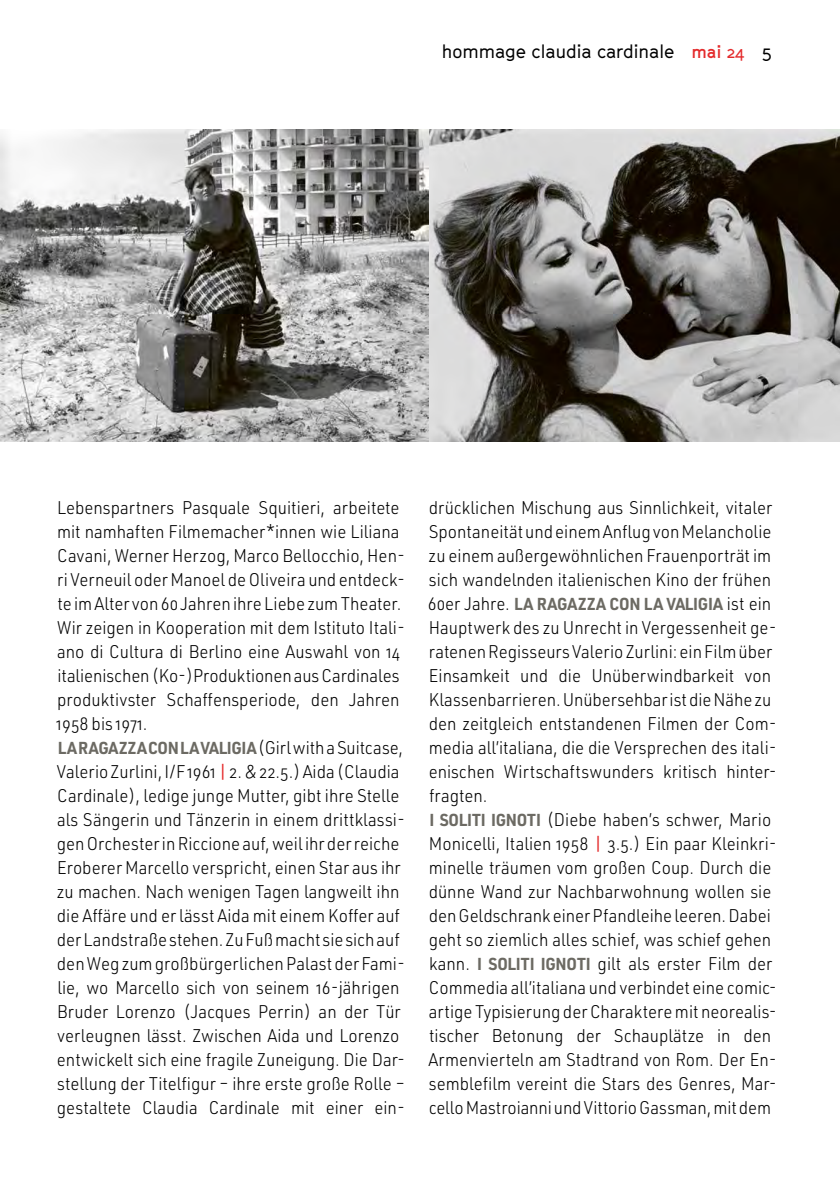
<style>
.page{position:relative;width:840px;height:1191px;background:#fff}
.page>*{position:absolute;margin:0;border:0;box-sizing:border-box;transform-origin:0 0}
.Brot_2_60_70_80{font:300 18px/24px "URWDIN";color:#000;scale:.92 1}
.Brot_2{font:300 18px/24px "URWDIN";color:#000;scale:.92 1}
.t1{font:18px "GT Cinetype";color:#000}
.Brot_2_60_70_80-2{font:700 17px "URWDIN";letter-spacing:-.005em;color:#6c6a63;scale:.93 1}
.s1{font-weight:700;font-size:17px;color:#e42b2c}
.s2{font-size:17px;color:#e42b2c}
.s3{font-weight:300;font-size:18px;color:#000}
.s4{font-family:"URWDIN Cond";font-weight:400;color:#e42b2c}
.s5{font-weight:700;font-size:17px;color:#6c6a63}
</style>
<div class="page">
<img style="left:0;top:130px;width:839px;height:312px">
<p class="t1" style="left:441px;top:41px;width:331px">hommage claudia cardinale <span class="s1">mai</span> <span class="s2">24</span> 5</p>
<p class="Brot_2_60_70_80" style="left:57px;top:495px;width:379px">Lebenspartners Pasquale Squitieri, arbeitete mit namhaften Filmemacher*innen wie Liliana Cavani, Werner Herzog, Marco Bellocchio, Hen&shy;ri Verneuil oder Manoel de Oliveira und entdeck&shy;te im Alter von 60 Jahren ihre Liebe zum Theater.</p>
<p class="Brot_2" style="left:57px;top:615px;width:380px">Wir zeigen in Kooperation mit dem Istituto Itali&shy;ano di Cultura di Berlino eine Auswahl von 14 italienischen (Ko- )Produktionen aus Cardinales produktivster Schaffensperiode, den Jahren 1958 bis 1971.</p>
<p class="Brot_2_60_70_80-2" style="left:58px;top:736px;width:372px">LA RAGAZZA CON LA VALIGIA <span class="s3">(Girl with a Suitcase,</span></p>
<p class="Brot_2_60_70_80" style="left:57px;top:759px;width:380px">Valerio Zurlini, I/F 1961 <span class="s4">|</span> 2. &amp; 22.5.) Aida (Claudia Cardinale), ledige junge Mutter, gibt ihre Stelle als Sängerin und Tänzerin in einem drittklassi&shy;gen Orchester in Riccione auf, weil ihr der reiche Eroberer Marcello verspricht, einen Star aus ihr zu machen. Nach wenigen Tagen langweilt ihn die Affäre und er lässt Aida mit einem Koffer auf der Landstraße stehen. Zu Fuß macht sie sich auf den Weg zum großbürgerlichen Palast der Fami&shy;lie, wo Marcello sich von seinem 16-jährigen Bruder Lorenzo (Jacques Perrin) an der Tür verleugnen lässt. Zwischen Aida und Lorenzo entwickelt sich eine fragile Zuneigung. Die Dar&shy;stellung der Titelfigur – ihre erste große Rolle – gestaltete Claudia Cardinale mit einer ein-</p>
<p class="Brot_2_60_70_80" style="left:428px;top:495px;width:375px;text-align:justify">drücklichen Mischung aus Sinnlichkeit, vitaler Spontaneität und einem Anflug von Melancholie zu einem außergewöhnlichen Frauenporträt im sich wandelnden italienischen Kino der frühen</p>
<p class="Brot_2_60_70_80-2" style="left:427px;top:592px;width:370px"><span class="s3">60er Jahre.</span> LA RAGAZZA CON LA VALIGIA <span class="s3">ist ein</span></p>
<p class="Brot_2_60_70_80" style="left:428px;top:615px;width:379px">Hauptwerk des zu Unrecht in Vergessenheit ge&shy;ratenen Regisseurs Valerio Zurlini: ein Film über Einsamkeit und die Unüberwindbarkeit von Klassenbarrieren. Unübersehbar ist die Nähe zu den zeitgleich entstandenen Filmen der Com&shy;media all’italiana, die die Versprechen des itali&shy;enischen Wirtschaftswunders kritisch hinter&shy;fragten.</p>
<p class="Brot_2" style="left:428px;top:807px;width:380px"><span class="s5">I SOLITI IGNOTI</span> (Diebe haben’s schwer, Mario Monicelli, Italien 1958 <span class="s4">|</span> 3.5.) Ein paar Kleinkri&shy;minelle träumen vom großen Coup. Durch die dünne Wand zur Nachbarwohnung wollen sie den Geldschrank einer Pfandleihe leeren. Dabei geht so ziemlich alles schief, was schief gehen kann. <span class="s5">I SOLITI IGNOTI</span> gilt als erster Film der Commedia all’italiana und verbindet eine comic&shy;artige Typisierung der Charaktere mit neorealis&shy;tischer Betonung der Schauplätze in den Armenvierteln am Stadtrand von Rom. Der En&shy;semblefilm vereint die Stars des Genres, Mar&shy;cello Mastroianni und Vittorio Gassman, mit dem</p>
</div>
